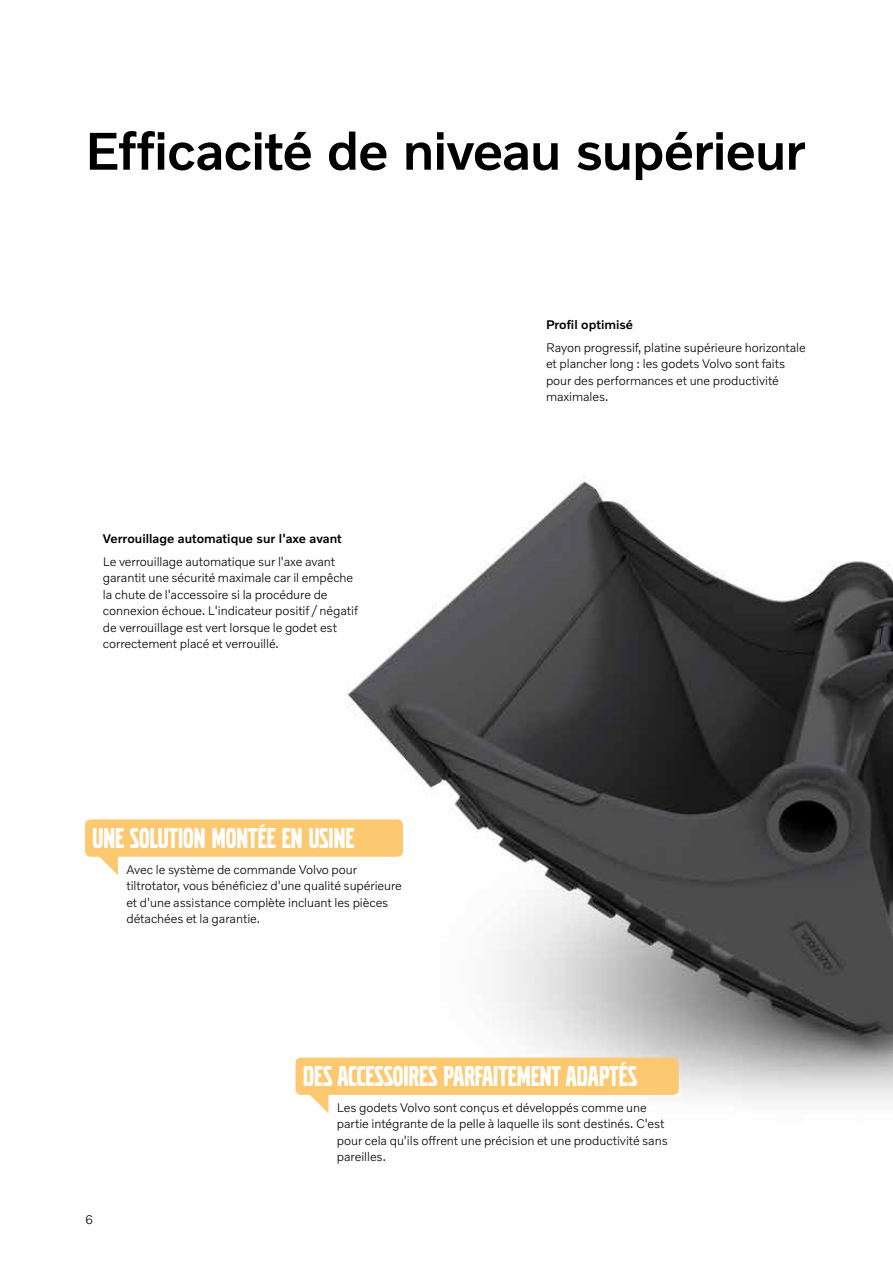
<style>
.page{position:relative;width:893px;height:1263px;background:#fff}
.page>*{position:absolute;margin:0;border:0;box-sizing:border-box;transform-origin:0 0}
.t1{font:500 54px "Volvo Novum";letter-spacing:-.025em;color:#000}
.t2{font:30px "Volvo Broad Pro";color:#fff}
.t3{font:300 12.75px/16.5px "Volvo Novum";letter-spacing:-.005em;color:#000}
.t4{font:500 12.75px "Volvo Novum";color:#000}
</style>
<div class="page">
<img style="left:86px;top:476px;width:807px;height:637px">
<div style="left:296px;top:1057px;width:383px;height:38px;background:#fcc870;border-radius:6px"></div>
<svg style="left:309px;top:1095px;width:19px;height:18px"></svg>
<div style="left:85px;top:819px;width:318px;height:38px;background:#fcc870;border-radius:6px"></div>
<svg style="left:98px;top:856px;width:20px;height:19px"></svg>
<h1 class="t1" style="left:85px;top:117px;width:722px">Efficacité de niveau supérieur</h1>
<p class="t4" style="left:103px;top:530px;width:241px">Verrouillage automatique sur l'axe avant</p>
<p class="t3" style="left:103px;top:552px;width:257px">Le verrouillage automatique sur l'axe avant garantit une sécurité maximale car il empêche la chute de l'accessoire si la procédure de connexion échoue. L'indicateur positif / négatif de verrouillage est vert lorsque le godet est correctement placé et verrouillé.</p>
<h2 class="t2" style="left:93px;top:824px;width:263px">UNE SOLUTION MONTÉE EN USINE</h2>
<p class="t3" style="left:126px;top:861px;width:277px">Avec le système de commande Volvo pour tiltrotator, vous bénéficiez d'une qualité supérieure et d'une assistance complète incluant les pièces détachées et la garantie.</p>
<p class="t4" style="left:546px;top:316px;width:89px">Profil optimisé</p>
<p class="t3" style="left:546px;top:339px;width:261px">Rayon progressif, platine supérieure horizontale et plancher long : les godets Volvo sont faits pour des performances et une productivité maximales.</p>
<h2 class="t2" style="left:303px;top:1062px;width:336px">DES ACCESSOIRES PARFAITEMENT ADAPTÉS</h2>
<p class="t3" style="left:85px;top:1210px;width:10px">6</p>
<p class="t3" style="left:337px;top:1099px;width:332px">Les godets Volvo sont conçus et développés comme une partie intégrante de la pelle à laquelle ils sont destinés. C'est pour cela qu'ils offrent une précision et une productivité sans pareilles.</p>
</div>
